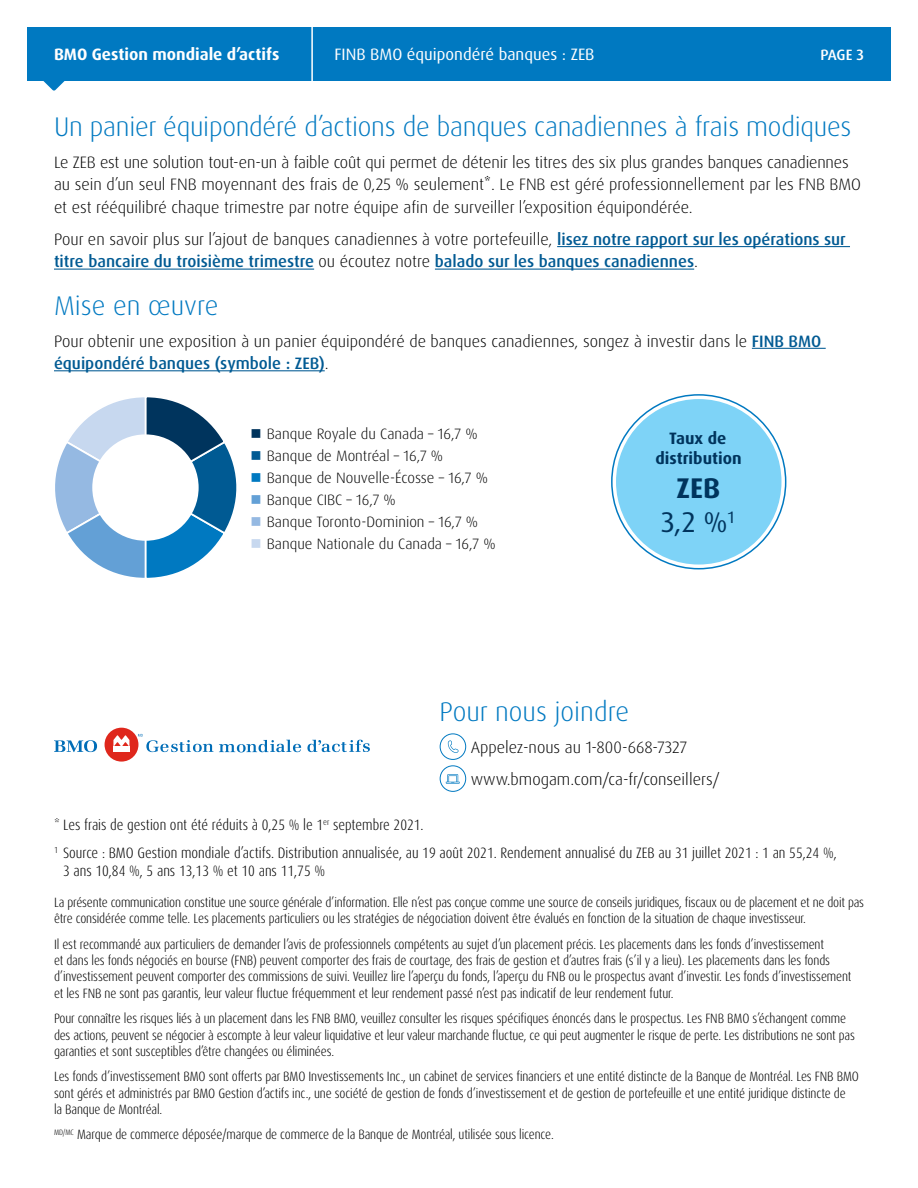
<style>
.page{position:relative;width:918px;height:1188px;background:#fff}
.page>*{position:absolute;margin:0;border:0;box-sizing:border-box;transform-origin:0 0}
.t1{font:28.5px "Dax Pro";color:#00345d}
.t2{font:700 28.5px "Dax Pro";color:#00345d}
.Heading{font:300 27px "Dax Pro";letter-spacing:-.01em;color:#0079c1}
.t3{font:300 16.5px/22.5px "Dax Pro";color:#000}
.t4{font:500 16.5px/22.5px "Dax Pro";color:#005a93}
.t5{font:16.5px "Dax Pro";color:#fff}
.t6{font:700 16.5px "Dax Pro";color:#fff}
.t7{font:700 16.5px/19.8px "Dax Pro";color:#00345d;text-align:center}
.Notes{font:300 condensed 15px/18px "Dax Pro";color:#000}
.t8{font:300 15px "Dax Pro";color:#000}
.t9{font:500 15px "Dax Pro";color:#fff}
.t10{font:300 condensed 13.5px/16.2px "Dax Pro";letter-spacing:-.01em;color:#000}
.s1{font-weight:300;color:#000}
.s2{font-weight:500;color:#005a93}
</style>
<div class="page">
<div style="left:27px;top:27px;width:864px;height:54px;background:#0079c1"></div>
<svg style="left:43px;top:81px;width:22px;height:10px"></svg>
<hr style="left:311px;top:27px;width:2px;height:54px;background:#fff">
<svg style="left:54px;top:740px;width:43px;height:12px"></svg>
<div style="left:105px;top:728px;width:33px;height:34px;background:#df271c;border-radius:50%"></div>
<div style="left:113px;top:747px;width:16px;height:5px;background:#fff"></div>
<svg style="left:113px;top:735px;width:16px;height:12px"></svg>
<svg style="left:138px;top:734px;width:163px;height:18px"></svg>
<svg style="left:307px;top:740px;width:63px;height:12px"></svg>
<div style="left:440px;top:734px;width:26px;height:26px;border:1px solid #0079c1;border-radius:50%"></div>
<svg style="left:448px;top:740px;width:11px;height:13px"></svg>
<div style="left:440px;top:766px;width:26px;height:26px;border:1px solid #0079c1;border-radius:50%"></div>
<svg style="left:446px;top:774px;width:14px;height:10px"></svg>
<hr style="left:557px;top:246px;width:293px;height:1px;background:#005a93">
<hr style="left:54px;top:269px;width:260px;height:1px;background:#005a93">
<hr style="left:435px;top:269px;width:259px;height:1px;background:#005a93">
<hr style="left:752px;top:348px;width:74px;height:1px;background:#005a93">
<hr style="left:54px;top:370px;width:271px;height:1px;background:#005a93">
<div style="left:616px;top:399px;width:166px;height:166px;background:#7ed3f7;border-radius:50%"></div>
<svg style="left:55px;top:397px;width:182px;height:181px"></svg>
<div style="left:92px;top:434px;width:107px;height:107px;background:#fff;border-radius:50%"></div>
<p class="t6" style="left:54px;top:44px;width:227px">BMO Gestion mondiale d’actifs</p>
<p class="t5" style="left:334px;top:44px;width:262px">FINB BMO équipondéré banques : ZEB</p>
<p class="t9" style="left:820px;top:45px;width:45px">PAGE 3</p>
<h2 class="Heading" style="left:54px;top:109px;width:799px">Un panier équipondéré d’actions de banques canadiennes à frais modiques</h2>
<p class="t3" style="left:54px;top:151px;width:809px">Le ZEB est une solution tout-en-un à faible coût qui permet de détenir les titres des six plus grandes banques canadiennes au sein d’un seul FNB moyennant des frais de 0,25 % seulement*. Le FNB est géré professionnellement par les FNB BMO et est rééquilibré chaque trimestre par notre équipe afin de surveiller l’exposition équipondérée.</p>
<p class="t4" style="left:54px;top:228px;width:793px"><span class="s1">Pour en savoir plus sur l’ajout de banques canadiennes à votre portefeuille,</span> lisez notre rapport sur les opérations sur titre bancaire du troisième trimestre <span class="s1">ou écoutez notre</span> balado sur les banques canadiennes<span class="s1">.</span></p>
<h2 class="Heading" style="left:54px;top:288px;width:166px">Mise en œuvre</h2>
<p class="t3" style="left:54px;top:330px;width:769px">Pour obtenir une exposition à un panier équipondéré de banques canadiennes, songez à investir dans le <span class="s2">FINB BMO équipondéré banques (symbole : ZEB)</span>.</p>
<p class="t8" style="left:267px;top:424px;width:213px">Banque Royale du Canada – 16,7 %</p>
<p class="t8" style="left:267px;top:446px;width:178px">Banque de Montréal – 16,7 %</p>
<p class="t8" style="left:267px;top:468px;width:223px">Banque de Nouvelle-Écosse – 16,7 %</p>
<p class="t8" style="left:267px;top:490px;width:131px">Banque CIBC – 16,7 %</p>
<p class="t8" style="left:267px;top:512px;width:213px">Banque Toronto-Dominion – 16,7 %</p>
<p class="t8" style="left:267px;top:534px;width:230px">Banque Nationale du Canada – 16,7 %</p>
<p class="t7" style="left:655px;top:429px;width:88px">Taux de distribution</p>
<p class="t2" style="left:677px;top:470px;width:45px">ZEB</p>
<p class="t1" style="left:661px;top:504px;width:75px">3,2 %<sup>1</sup></p>
<p class="Notes" style="left:54px;top:815px;width:371px">* Les frais de gestion ont été réduits à 0,25 % le 1<sup>er</sup> septembre 2021.</p>
<h2 class="Heading" style="left:439px;top:694px;width:191px">Pour nous joindre</h2>
<p class="t3" style="left:471px;top:736px;width:218px">Appelez-nous au 1-800-668-7327</p>
<p class="t3" style="left:471px;top:768px;width:251px">www.bmogam.com/ca-fr/conseillers/</p>
<p class="Notes" style="left:63px;top:844px;width:775px;text-indent:-9px"><sup>1</sup> Source : BMO Gestion mondiale d’actifs. Distribution annualisée, au 19 août 2021. Rendement annualisé du ZEB au 31 juillet 2021 : 1 an 55,24 %,<br>3 ans 10,84 %, 5 ans 13,13 % et 10 ans 11,75 %</p>
<p class="t10" style="left:54px;top:895px;width:812px">La présente communication constitue une source générale d’information. Elle n’est pas conçue comme une source de conseils juridiques, fiscaux ou de placement et ne doit pas être considérée comme telle. Les placements particuliers ou les stratégies de négociation doivent être évalués en fonction de la situation de chaque investisseur.</p>
<p class="t10" style="left:54px;top:936px;width:799px">Il est recommandé aux particuliers de demander l’avis de professionnels compétents au sujet d’un placement précis. Les placements dans les fonds d’investissement<br>et dans les fonds négociés en bourse (FNB) peuvent comporter des frais de courtage, des frais de gestion et d’autres frais (s’il y a lieu). Les placements dans les fonds d’investissement peuvent comporter des commissions de suivi. Veuillez lire l’aperçu du fonds, l’aperçu du FNB ou le prospectus avant d’investir. Les fonds d’investissement et les FNB ne sont pas garantis, leur valeur fluctue fréquemment et leur rendement passé n’est pas indicatif de leur rendement futur.</p>
<p class="t10" style="left:54px;top:1011px;width:802px">Pour connaître les risques liés à un placement dans les FNB BMO, veuillez consulter les risques spécifiques énoncés dans le prospectus. Les FNB BMO s’échangent comme des actions, peuvent se négocier à escompte à leur valeur liquidative et leur valeur marchande fluctue, ce qui peut augmenter le risque de perte. Les distributions ne sont pas garanties et sont susceptibles d’être changées ou éliminées.</p>
<p class="t10" style="left:54px;top:1069px;width:806px">Les fonds d’investissement BMO sont offerts par BMO Investissements Inc., un cabinet de services financiers et une entité distincte de la Banque de Montréal. Les FNB BMO sont gérés et administrés par BMO Gestion d’actifs inc., une société de gestion de fonds d’investissement et de gestion de portefeuille et une entité juridique distincte de<br>la Banque de Montréal.</p>
<p class="t10" style="left:54px;top:1127px;width:501px"><sup>MD/MC</sup> Marque de commerce déposée/marque de commerce de la Banque de Montréal, utilisée sous licence.</p>
</div>
